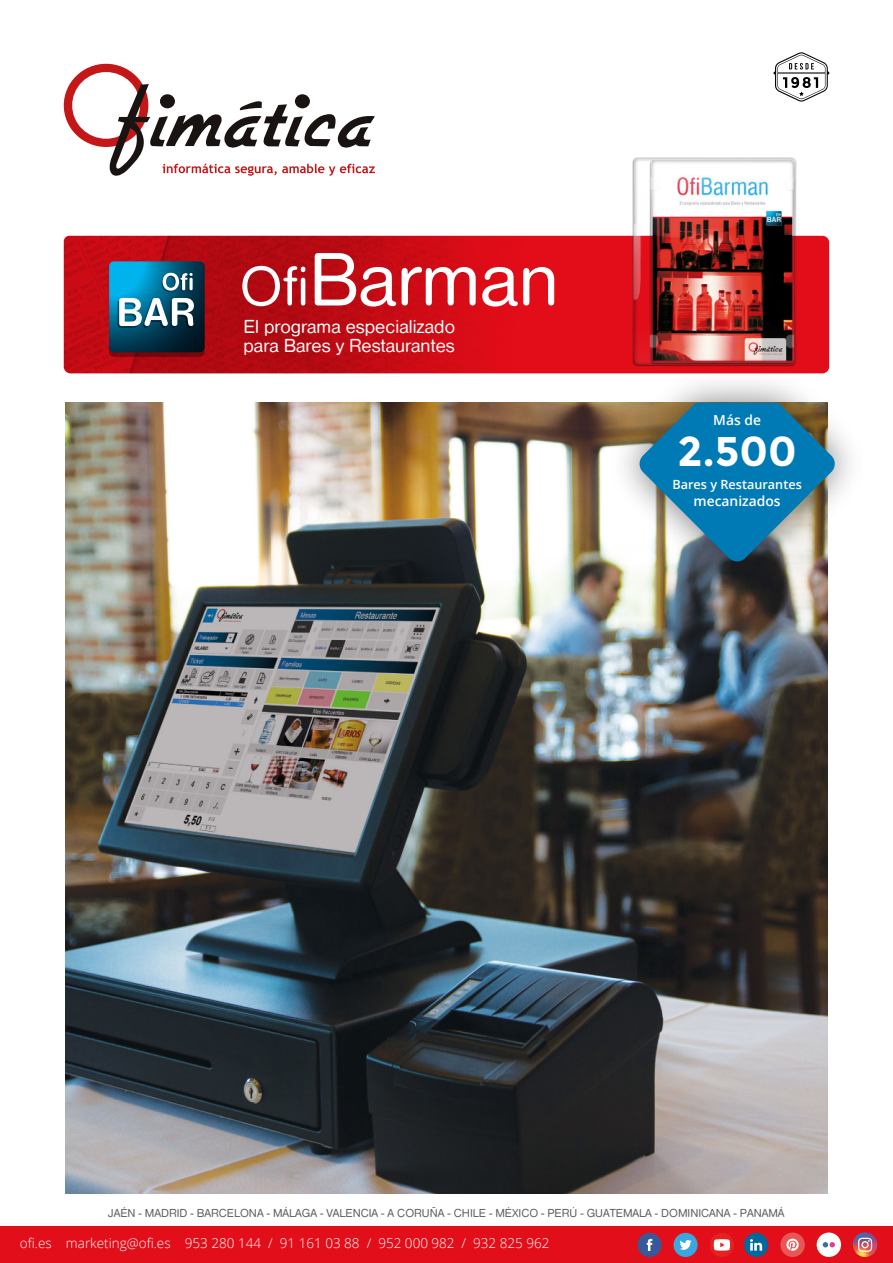
<style>
.page{position:relative;width:893px;height:1263px;background:#fff}
.page>*{position:absolute;margin:0;border:0;box-sizing:border-box;transform-origin:0 0}
.t1{font:78.6px "Nimbus San D Regu Ro 1";color:#fff}
.t2{font:700 41.55px "Montserrat";color:#fff}
.t3{font:19.5px/19.5px "Nimbus San D Regu Ro 1";color:#fff}
.t4{font:600 13.8px "Open Sans";color:#fff}
.t5{font:300 13.5px "Open Sans";color:#fff}
.t6{font:600 12.75px "Open Sans";color:#fff}
.t7{font:12px "Nimbus San D Regu Ro 1";color:#5e5e5e}
.s1{font-size:58.35px}
</style>
<div class="page">
<div style="left:797px;top:236px;width:32px;height:121px;background:#e20d18"></div>
<img style="left:64px;top:236px;width:569px;height:137px">
<img style="left:65px;top:403px;width:763px;height:791px">
<svg style="left:64px;top:64px;width:311px;height:112px"></svg>
<svg style="left:109px;top:263px;width:96px;height:94px"></svg>
<svg style="left:109px;top:261px;width:96px;height:91px;background:#28718d"></svg>
<div style="left:0;top:1227px;width:893px;height:36px;background:#e20e1a"></div>
<img style="left:633px;top:157px;width:164px;height:200px">
<svg style="left:773px;top:52px;width:56px;height:50px"></svg>
<div style="left:780px;top:1232px;width:25px;height:25px;background:#e85756;border-radius:50%"></div>
<svg style="left:786px;top:1238px;width:13px;height:13px"></svg>
<div style="left:817px;top:1232px;width:24px;height:25px;background:#fff;border-radius:50%"></div>
<svg style="left:823px;top:1242px;width:12px;height:5px"></svg>
<svg style="left:853px;top:1232px;width:24px;height:25px"></svg>
<svg style="left:858px;top:1238px;width:14px;height:14px"></svg>
<div style="left:637px;top:1233px;width:25px;height:24px;background:#39589a;border-radius:50%"></div>
<svg style="left:647px;top:1239px;width:5px;height:12px"></svg>
<div style="left:673px;top:1233px;width:25px;height:24px;background:#3aa7df;border-radius:50%"></div>
<svg style="left:680px;top:1240px;width:12px;height:10px"></svg>
<div style="left:744px;top:1233px;width:24px;height:24px;background:#00689a;border-radius:50%"></div>
<svg style="left:750px;top:1239px;width:12px;height:12px"></svg>
<div style="left:710px;top:1233px;width:24px;height:24px;background:#e42321;border-radius:50%"></div>
<svg style="left:714px;top:1239px;width:16px;height:11px"></svg>
<img style="left:594px;top:357px;width:257px;height:251px">
<svg style="left:638px;top:403px;width:198px;height:159px;background:#4289a6"></svg>
<h1 class="t1" style="left:240px;top:236px;width:321px"><span class="s1">Ofi</span>Barman</h1>
<h3 class="t3" style="left:243px;top:316px;width:213px">El programa especializado para Bares y Restaurantes</h3>
<p class="t4" style="left:713px;top:410px;width:49px">Más de</p>
<h2 class="t2" style="left:678px;top:427px;width:121px">2.500</h2>
<p class="t6" style="left:672px;top:476px;width:131px">Bares y Restaurantes</p>
<p class="t4" style="left:693px;top:491px;width:89px">mecanizados</p>
<p class="t7" style="left:108px;top:1206px;width:678px">JAÉN - MADRID - BARCELONA - MÁLAGA - VALENCIA - A CORUÑA - CHILE - MÉXICO - PERÚ - GUATEMALA - DOMINICANA - PANAMÁ</p>
<p class="t5" style="left:20px;top:1234px;width:531px">ofi.es marketing@ofi.es 953 280 144 / 91 161 03 88 / 952 000 982 / 932 825 962</p>
</div>
